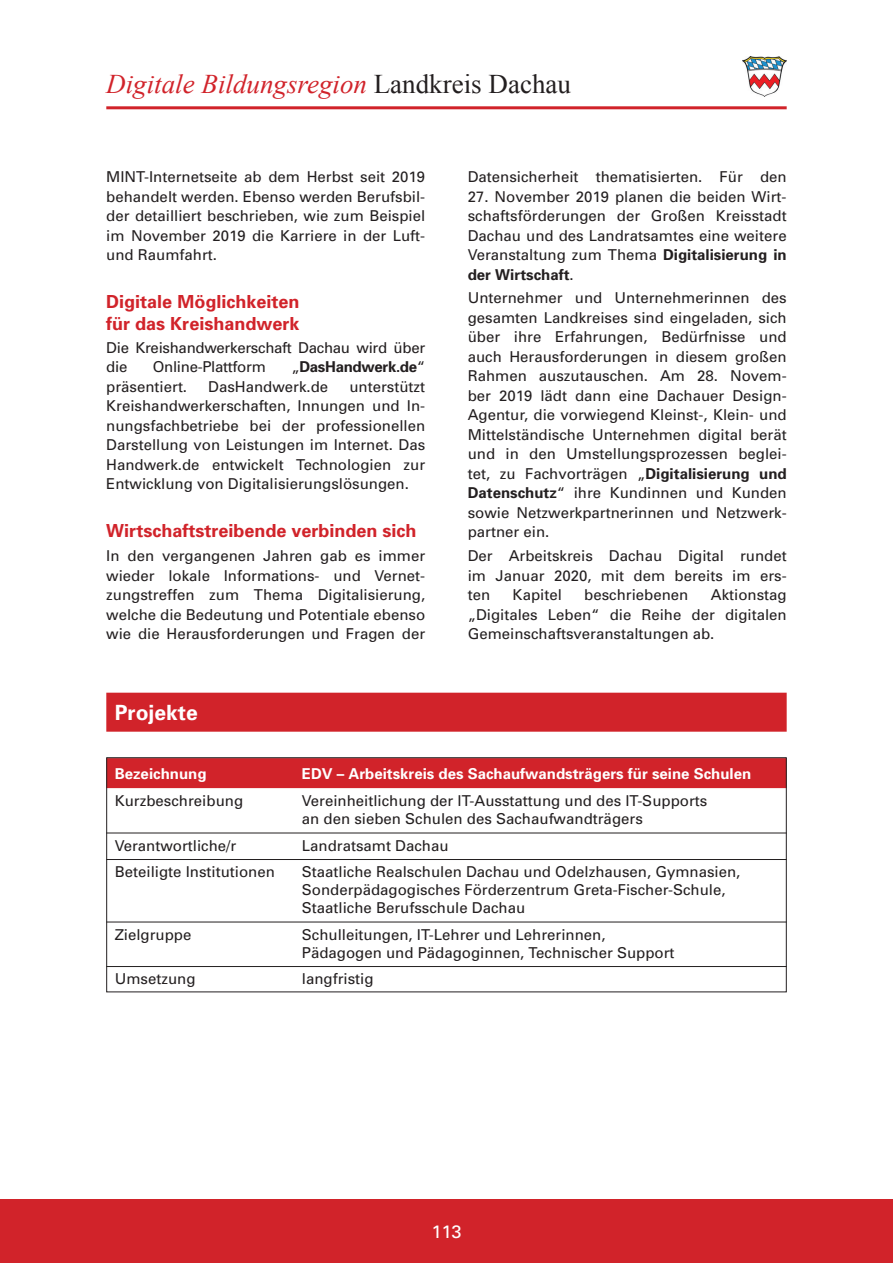
<style>
.page{position:relative;width:893px;height:1263px;background:#fff}
.page>*{position:absolute;margin:0;border:0;box-sizing:border-box;transform-origin:0 0}
.t1{font:italic 27px "Times New Roman";color:#d1232a}
.t2{font:700 21px "Univers";color:#fff}
.t3{font:700 18px/21.6px "Univers";color:#d1232a}
.t4{font:18px "Univers";color:#fff}
.t5{font:15px/19.5px "Univers";color:#231f20;text-align:justify}
.t6{font:700 15px "Univers";color:#fff}
.t7{font:15px/19.5px "Univers";letter-spacing:-.02em;color:#231f20}
.t8{font:700 15px "Univers";letter-spacing:-.02em;color:#231f20}
.s1{font-style:normal;color:#231f20}
.s2{font-weight:400}
.s3{font-weight:700}
</style>
<div class="page">
<div style="left:0;top:1199px;width:893px;height:64px;background:#d1232a"></div>
<hr style="left:106px;top:106px;width:681px;height:3px;background:#d1232a">
<img style="left:742px;top:56px;width:45px;height:41px">
<div style="left:106px;top:758px;width:681px;height:30px;background:#d1232a"></div>
<hr style="left:106px;top:833px;width:681px;height:1px;background:#231f20">
<hr style="left:106px;top:859px;width:681px;height:1px;background:#231f20">
<hr style="left:106px;top:922px;width:681px;height:1px;background:#231f20">
<hr style="left:106px;top:966px;width:681px;height:1px;background:#231f20">
<div style="left:106px;top:757px;width:681px;height:235px;border:1px solid #231f20"></div>
<div style="left:106px;top:693px;width:681px;height:39px;background:#d1232a"></div>
<h1 class="t1" style="left:106px;top:65px;width:466px">Digitale Bildungsregion <span class="s1">Landkreis Dachau</span></h1>
<p class="t5" style="left:106px;top:167px;width:320px">MINT-Internetseite ab dem Herbst seit 2019 behandelt werden. Ebenso werden Berufsbil&shy;der detailliert beschrieben, wie zum Beispiel im November 2019 die Karriere in der Luft&shy;und Raumfahrt.</p>
<p class="t3" style="left:106px;top:290px;width:195px">Digitale Möglichkeiten für das Kreishandwerk</p>
<p class="t7" style="left:106px;top:338px;width:320px">Die Kreishandwerkerschaft Dachau wird über die</p>
<p class="t7" style="left:153px;top:357px;width:114px">Online-Plattform</p>
<p class="t8" style="left:291px;top:357px;width:135px"><span class="s2">„</span>DasHandwerk.de<span class="s2">“</span></p>
<p class="t5" style="left:106px;top:377px;width:82px">präsentiert.</p>
<p class="t5" style="left:208px;top:377px;width:122px">DasHandwerk.de</p>
<p class="t5" style="left:106px;top:377px;width:320px;text-indent:243px">unterstützt Kreishandwerkerschaften, Innungen und In&shy;nungsfachbetriebe bei der professionellen Darstellung von Leistungen im Internet. Das Handwerk.de entwickelt Technologien zur Entwicklung von Digitalisierungslösungen.</p>
<p class="t3" style="left:106px;top:520px;width:312px">Wirtschaftstreibende verbinden sich</p>
<p class="t5" style="left:106px;top:546px;width:320px">In den vergangenen Jahren gab es immer wieder lokale Informations- und Vernet&shy;zungstreffen zum Thema Digitalisierung, welche die Bedeutung und Potentiale ebenso wie die Herausforderungen und Fragen der</p>
<h2 class="t2" style="left:115px;top:699px;width:84px">Projekte</h2>
<p class="t5" style="left:468px;top:167px;width:320px">Datensicherheit thematisierten. Für den</p>
<p class="t5" style="left:468px;top:186px;width:320px">27. November 2019 planen die beiden Wirt&shy;schaftsförderungen der Großen Kreisstadt Dachau und des Landratsamtes eine weitere Veranstaltung zum Thema <span class="s3">Digitalisierung in der Wirtschaft</span>.</p>
<p class="t5" style="left:468px;top:288px;width:320px">Unternehmer und Unternehmerinnen des gesamten Landkreises sind eingeladen, sich über ihre Erfahrungen, Bedürfnisse und auch Herausforderungen in diesem großen Rahmen auszutauschen. Am 28. Novem&shy;ber 2019 lädt dann eine Dachauer Design-Agentur, die vorwiegend Kleinst-, Klein- und Mittelständische Unternehmen digital berät und in den Umstellungsprozessen beglei&shy;tet, zu Fachvorträgen „<span class="s3">Digitalisierung und Datenschutz</span>“ ihre Kundinnen und Kunden sowie Netzwerkpartnerinnen und Netzwerk&shy;partner ein.</p>
<p class="t5" style="left:468px;top:546px;width:320px">Der Arbeitskreis Dachau Digital rundet im Januar 2020, mit dem bereits im ers&shy;ten</p>
<p class="t5" style="left:468px;top:585px;width:320px;text-indent:243px">Aktionstag „Digitales Leben“ die Reihe der digitalen Gemeinschaftsveranstaltungen ab.</p>
<p class="t5" style="left:513px;top:585px;width:51px">Kapitel</p>
<p class="t5" style="left:584px;top:585px;width:106px">beschriebenen</p>
<p class="t6" style="left:115px;top:764px;width:93px">Bezeichnung</p>
<p class="t6" style="left:302px;top:764px;width:451px">EDV – Arbeitskreis des Sachaufwandsträgers für seine Schulen</p>
<p class="t5" style="left:115px;top:791px;width:130px">Kurzbeschreibung</p>
<p class="t5" style="left:302px;top:791px;width:407px;line-height:18px">Vereinheitlichung der IT-Ausstattung und des IT-Supports an den sieben Schulen des Sachaufwandträgers</p>
<p class="t5" style="left:115px;top:835px;width:123px">Verantwortliche/r</p>
<p class="t5" style="left:302px;top:835px;width:148px">Landratsamt Dachau</p>
<p class="t5" style="left:115px;top:862px;width:162px">Beteiligte Institutionen</p>
<p class="t5" style="left:302px;top:862px;width:440px;line-height:18px;text-align:left">Staatliche Realschulen Dachau und Odelzhausen, Gymnasien,<br>Sonderpädagogisches Förderzentrum Greta-Fischer-Schule,<br>Staatliche Berufsschule Dachau</p>
<p class="t5" style="left:115px;top:924px;width:78px">Zielgruppe</p>
<p class="t5" style="left:302px;top:925px;width:374px;line-height:18px">Schulleitungen, IT-Lehrer und Lehrerinnen,<br>Pädagogen und Pädagoginnen, Technischer Support</p>
<p class="t5" style="left:115px;top:969px;width:82px">Umsetzung</p>
<p class="t5" style="left:302px;top:969px;width:73px">langfristig</p>
<p class="t4" style="left:431px;top:1221px;width:32px">113</p>
</div>
